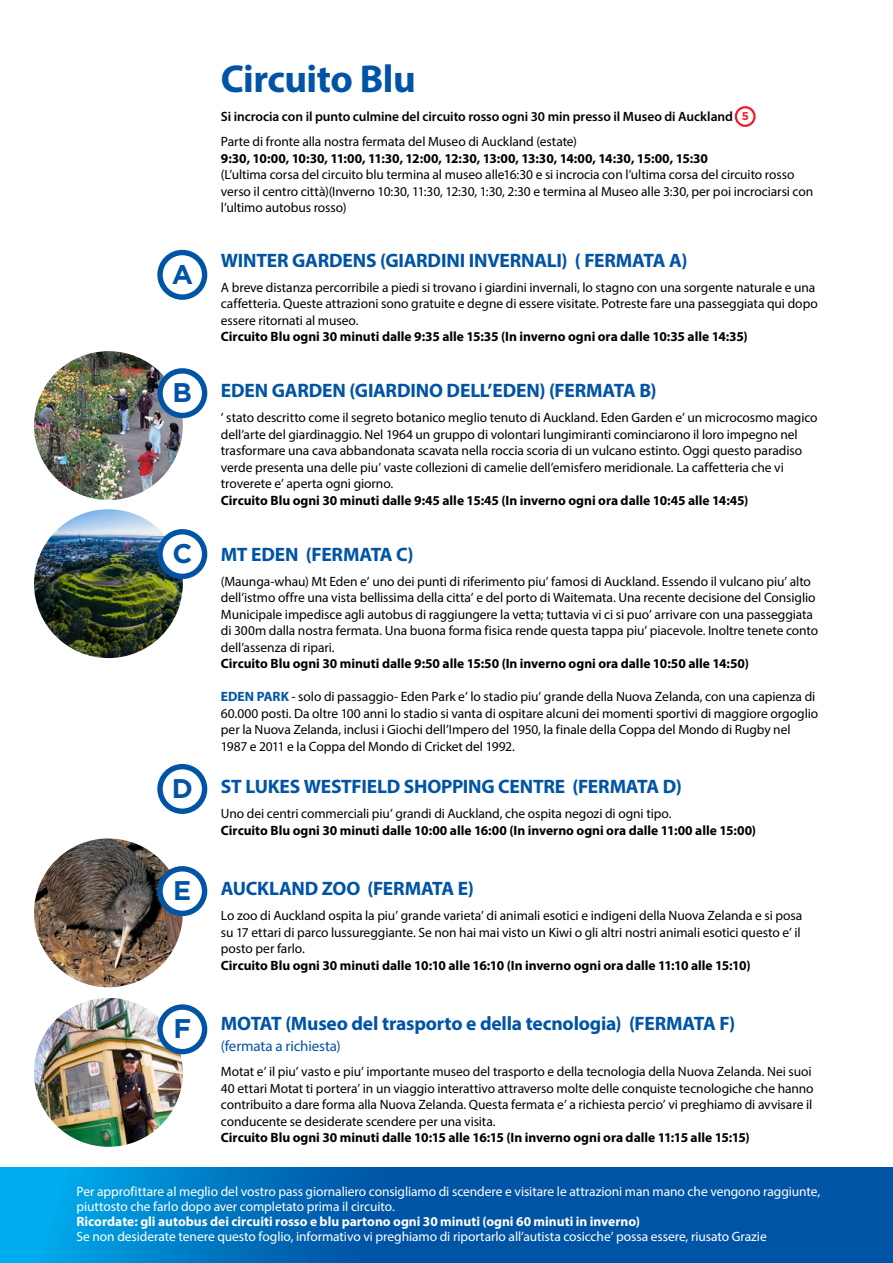
<style>
.page{position:relative;width:893px;height:1263px;background:#fff}
.page>*{position:absolute;margin:0;border:0;box-sizing:border-box;transform-origin:0 0}
.t1{font:700 39px "Myriad Pro";letter-spacing:-.015em;color:#0054a6}
.t2{font:700 27px "Gotham";color:#0054a6}
.t3{font:700 19.5px "Myriad Pro";letter-spacing:-.01em;color:#0054a6}
.t4{font:15px "Myriad Pro";letter-spacing:-.01em;color:#0054a6}
.t5{font:13.5px/16.5px "Myriad Pro";letter-spacing:-.005em;color:#000}
.t6{font:700 13.5px "Myriad Pro";color:#000}
.t7{font:13.5px/15px "Myriad Pro";letter-spacing:-.005em;color:#fff}
.t8{font:700 13.5px "Myriad Pro";color:#fff}
.t9{font:600 13.5px "Myriad Pro";letter-spacing:-.005em;color:#000}
.t10{font:700 11.25px "Gotham";color:#ed1d24}
.s1{font-weight:700;color:#0054a6}
</style>
<div class="page">
<svg style="left:0;top:1167px;width:893px;height:96px;background:#0067b5"></svg>
<svg style="left:736px;top:107px;width:18px;height:19px"></svg>
<div style="left:735px;top:106px;width:21px;height:21px;border:2px solid #ed1d24;border-radius:50%"></div>
<img style="left:34px;top:838px;width:149px;height:149px;border-radius:74px">
<div style="left:157px;top:250px;width:50px;height:50px;border:5px solid #0054a6;border-radius:50%"></div>
<img style="left:34px;top:351px;width:149px;height:149px;border-radius:74px">
<svg style="left:160px;top:371px;width:45px;height:44px"></svg>
<div style="left:157px;top:368px;width:50px;height:50px;border:5px solid #0054a6;border-radius:50%"></div>
<div style="left:157px;top:764px;width:50px;height:50px;border:5px solid #0054a6;border-radius:50%"></div>
<img style="left:34px;top:998px;width:149px;height:149px;border-radius:74px">
<svg style="left:160px;top:1007px;width:45px;height:45px"></svg>
<div style="left:157px;top:1004px;width:50px;height:50px;border:5px solid #0054a6;border-radius:50%"></div>
<img style="left:34px;top:509px;width:149px;height:149px;border-radius:74px">
<div style="left:160px;top:532px;width:45px;height:44px;background:#fff;border-radius:50%"></div>
<div style="left:157px;top:529px;width:50px;height:50px;border:5px solid #0054a6;border-radius:50%"></div>
<div style="left:160px;top:869px;width:45px;height:44px;background:#fff;border-radius:50%"></div>
<div style="left:157px;top:866px;width:50px;height:50px;border:5px solid #0054a6;border-radius:50%"></div>
<h2 class="t2" style="left:172px;top:256px;width:23px">A</h2>
<h2 class="t2" style="left:173px;top:374px;width:21px">B</h2>
<h2 class="t2" style="left:172px;top:535px;width:21px">C</h2>
<h2 class="t2" style="left:172px;top:770px;width:23px">D</h2>
<h2 class="t2" style="left:173px;top:872px;width:20px">E</h2>
<h2 class="t2" style="left:173px;top:1010px;width:19px">F</h2>
<h1 class="t1" style="left:221px;top:53px;width:196px">Circuito Blu</h1>
<p class="t9" style="left:221px;top:108px;width:514px">Si incrocia con il punto culmine del circuito rosso ogni 30 min presso il Museo di Auckland</p>
<p class="t5" style="left:221px;top:133px;width:358px">Parte di fronte alla nostra fermata del Museo di Auckland (estate)</p>
<p class="t6" style="left:221px;top:149px;width:489px">9:30, 10:00, 10:30, 11:00, 11:30, 12:00, 12:30, 13:00, 13:30, 14:00, 14:30, 15:00, 15:30</p>
<p class="t5" style="left:221px;top:166px;width:594px">(L’ultima corsa del circuito blu termina al museo alle16:30 e si incrocia con l’ultima corsa del circuito rosso verso il centro città)(Inverno 10:30, 11:30, 12:30, 1:30, 2:30 e termina al Museo alle 3:30, per poi incrociarsi con l’ultimo autobus rosso)</p>
<h3 class="t3" style="left:221px;top:247px;width:468px">WINTER GARDENS (GIARDINI INVERNALI) ( FERMATA A)</h3>
<p class="t5" style="left:221px;top:279px;width:598px">A breve distanza percorribile a piedi si trovano i giardini invernali, lo stagno con una sorgente naturale e una caffetteria. Queste attrazioni sono gratuite e degne di essere visitate. Potreste fare una passeggiata qui dopo essere ritornati al museo.</p>
<p class="t6" style="left:221px;top:328px;width:528px">Circuito Blu ogni 30 minuti dalle 9:35 alle 15:35 (In inverno ogni ora dalle 10:35 alle 14:35)</p>
<h3 class="t3" style="left:221px;top:378px;width:437px">EDEN GARDEN (GIARDINO DELL’EDEN) (FERMATA B)</h3>
<p class="t5" style="left:221px;top:409px;width:598px">’ stato descritto come il segreto botanico meglio tenuto di Auckland. Eden Garden e’ un microcosmo magico dell’arte del giardinaggio. Nel 1964 un gruppo di volontari lungimiranti cominciarono il loro impegno nel trasformare una cava abbandonata scavata nella roccia scoria di un vulcano estinto. Oggi questo paradiso verde presenta una delle piu’ vaste collezioni di camelie dell’emisfero meridionale. La caffetteria che vi troverete e’ aperta ogni giorno.</p>
<p class="t6" style="left:221px;top:491px;width:529px">Circuito Blu ogni 30 minuti dalle 9:45 alle 15:45 (In inverno ogni ora dalle 10:45 alle 14:45)</p>
<h3 class="t3" style="left:221px;top:541px;width:194px">MT EDEN (FERMATA C)</h3>
<p class="t5" style="left:221px;top:573px;width:599px">(Maunga-whau) Mt Eden e’ uno dei punti di riferimento piu’ famosi di Auckland. Essendo il vulcano piu’ alto dell’istmo offre una vista bellissima della citta’ e del porto di Waitemata. Una recente decisione del Consiglio Municipale impedisce agli autobus di raggiungere la vetta; tuttavia vi ci si puo’ arrivare con una passeggiata di 300m dalla nostra fermata. Una buona forma fisica rende questa tappa piu’ piacevole. Inoltre tenete conto dell’assenza di ripari.</p>
<p class="t6" style="left:221px;top:655px;width:530px">Circuito Blu ogni 30 minuti dalle 9:50 alle 15:50 (In inverno ogni ora dalle 10:50 alle 14:50)</p>
<p class="t5" style="left:221px;top:688px;width:599px"><span class="s1">EDEN PARK</span> - solo di passaggio- Eden Park e’ lo stadio piu’ grande della Nuova Zelanda, con una capienza di 60.000 posti. Da oltre 100 anni lo stadio si vanta di ospitare alcuni dei momenti sportivi di maggiore orgoglio per la Nuova Zelanda, inclusi i Giochi dell’Impero del 1950, la finale della Coppa del Mondo di Rugby nel 1987 e 2011 e la Coppa del Mondo di Cricket del 1992.</p>
<h3 class="t3" style="left:221px;top:774px;width:462px">ST LUKES WESTFIELD SHOPPING CENTRE (FERMATA D)</h3>
<p class="t5" style="left:221px;top:805px;width:452px">Uno dei centri commerciali piu’ grandi di Auckland, che ospita negozi di ogni tipo.</p>
<p class="t6" style="left:221px;top:821px;width:537px">Circuito Blu ogni 30 minuti dalle 10:00 alle 16:00 (In inverno ogni ora dalle 11:00 alle 15:00)</p>
<p class="t10" style="left:742px;top:109px;width:9px">5</p>
<h3 class="t3" style="left:221px;top:876px;width:255px">AUCKLAND ZOO (FERMATA E)</h3>
<p class="t5" style="left:221px;top:907px;width:583px">Lo zoo di Auckland ospita la piu’ grande varieta’ di animali esotici e indigeni della Nuova Zelanda e si posa su 17 ettari di parco lussureggiante. Se non hai mai visto un Kiwi o gli altri nostri animali esotici questo e’ il posto per farlo.</p>
<p class="t6" style="left:221px;top:956px;width:531px">Circuito Blu ogni 30 minuti dalle 10:10 alle 16:10 (In inverno ogni ora dalle 11:10 alle 15:10)</p>
<h3 class="t3" style="left:221px;top:1011px;width:516px">MOTAT (Museo del trasporto e della tecnologia) (FERMATA F)</h3>
<p class="t4" style="left:221px;top:1037px;width:121px">(fermata a richiesta)</p>
<p class="t5" style="left:221px;top:1063px;width:594px">Motat e’ il piu’ vasto e piu’ importante museo del trasporto e della tecnologia della Nuova Zelanda. Nei suoi 40 ettari Motat ti portera’ in un viaggio interattivo attraverso molte delle conquiste tecnologiche che hanno contribuito a dare forma alla Nuova Zelanda. Questa fermata e’ a richiesta percio’ vi preghiamo di avvisare il conducente se desiderate scendere per una visita.</p>
<p class="t6" style="left:221px;top:1129px;width:530px">Circuito Blu ogni 30 minuti dalle 10:15 alle 16:15 (In inverno ogni ora dalle 11:15 alle 15:15)</p>
<p class="t7" style="left:77px;top:1183px;width:745px">Per approfittare al meglio del vostro pass giornaliero consigliamo di scendere e visitare le attrazioni man mano che vengono raggiunte, piuttosto che farlo dopo aver completato prima il circuito.</p>
<p class="t8" style="left:77px;top:1212px;width:565px">Ricordate: gli autobus dei circuiti rosso e blu partono ogni 30 minuti (ogni 60 minuti in inverno)</p>
<p class="t7" style="left:77px;top:1228px;width:692px">Se non desiderate tenere questo foglio, informativo vi preghiamo di riportarlo all’autista cosicche’ possa essere, riusato Grazie</p>
</div>
